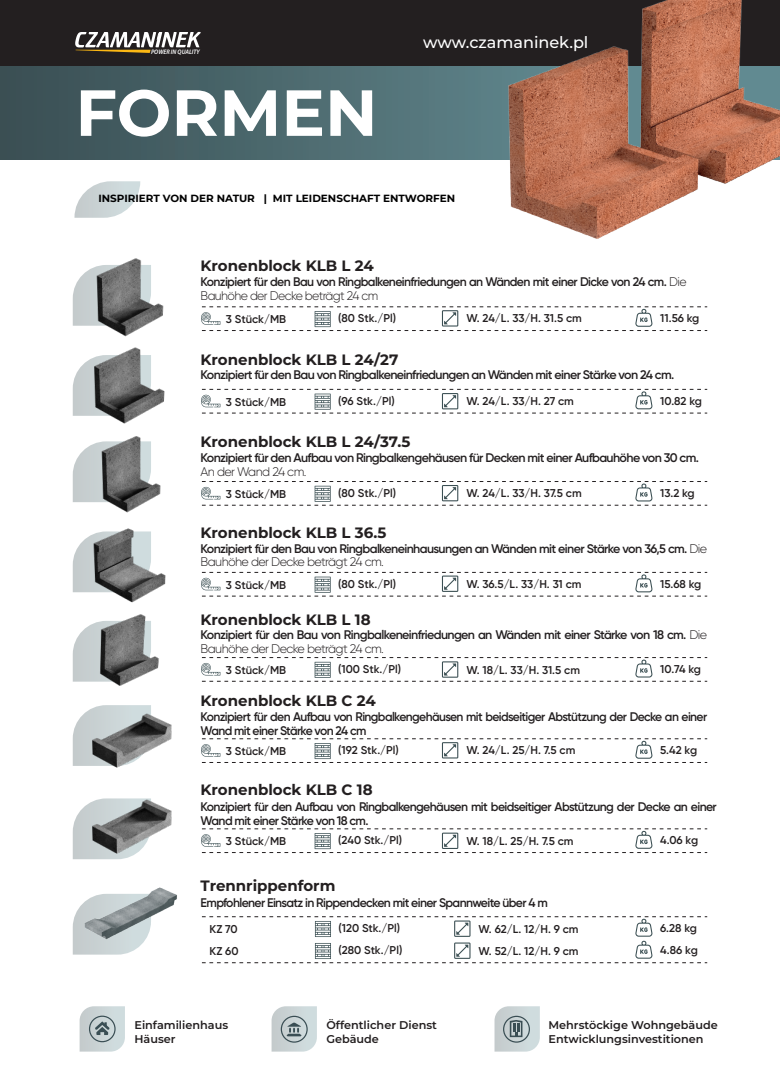
<style>
.page{position:relative;width:780px;height:1088px;background:#fff}
.page>*{position:absolute;margin:0;border:0;box-sizing:border-box;transform-origin:0 0}
.t1{font:700 65px "Montserrat";color:#fff}
.t2{font:500 16.12px "Montserrat";color:#fff}
.t3{font:700 15px "Montserrat";color:#231f20}
.t4{font:600 12.5px/13.8px "Gilroy";letter-spacing:-.05em;color:#231f20}
.t5{font:300 12.5px "Gilroy";letter-spacing:-.05em;color:#231f20}
.t6{font:600 11.38px/22px "Gilroy";color:#231f20}
.t7{font:600 11.25px/13.5px "Montserrat";color:#231f20}
.t8{font:700 10.38px "Montserrat";color:#000001}
.t9{font:italic 600 semi-condensed 6.5px "Myriad Pro";color:#fff}
.s1{font-weight:300}
</style>
<div class="page">
<svg style="left:201px;top:307px;width:506px;height:24px"></svg>
<svg style="left:201px;top:389px;width:506px;height:25px"></svg>
<svg style="left:201px;top:481px;width:506px;height:25px"></svg>
<svg style="left:201px;top:572px;width:506px;height:25px"></svg>
<svg style="left:201px;top:657px;width:506px;height:25px"></svg>
<svg style="left:201px;top:738px;width:506px;height:25px"></svg>
<svg style="left:201px;top:828px;width:506px;height:25px"></svg>
<svg style="left:73px;top:269px;width:18px;height:57px"></svg>
<svg style="left:73px;top:359px;width:18px;height:57px"></svg>
<svg style="left:73px;top:452px;width:9px;height:50px"></svg>
<svg style="left:73px;top:542px;width:9px;height:50px"></svg>
<svg style="left:73px;top:622px;width:24px;height:50px"></svg>
<img style="left:91px;top:258px;width:73px;height:79px">
<img style="left:91px;top:347px;width:74px;height:77px">
<img style="left:82px;top:436px;width:79px;height:77px">
<img style="left:82px;top:528px;width:84px;height:75px">
<img style="left:97px;top:614px;width:62px;height:58px">
<img style="left:72px;top:672px;width:100px;height:85px">
<img style="left:72px;top:757px;width:100px;height:103px">
<svg style="left:202px;top:916px;width:505px;height:47px"></svg>
<svg style="left:73px;top:903px;width:71px;height:51px"></svg>
<img style="left:84px;top:887px;width:93px;height:54px">
<svg style="left:0;top:65px;width:450px;height:95px"></svg>
<div style="left:0;top:0;width:780px;height:65px;background:#231f20"></div>
<svg style="left:74px;top:181px;width:66px;height:37px"></svg>
<svg style="left:494px;top:1006px;width:46px;height:45px"></svg>
<svg style="left:271px;top:1006px;width:46px;height:45px"></svg>
<svg style="left:80px;top:1006px;width:45px;height:45px"></svg>
<img style="left:450px;top:0;width:330px;height:239px">
<svg style="left:75px;top:32px;width:126px;height:21px"></svg>
<p class="t9" style="left:151px;top:48px;width:50px">POWER IN QUALITY</p>
<h1 class="t1" style="left:75px;top:66px;width:303px">FORMEN</h1>
<p class="t2" style="left:423px;top:31px;width:167px">www.czamaninek.pl</p>
<p class="t8" style="left:98px;top:191px;width:358px">INSPIRIERT VON DER NATUR | MIT LEIDENSCHAFT ENTWORFEN</p>
<p class="t3" style="left:201px;top:255px;width:175px">Kronenblock KLB L 24</p>
<p class="t4" style="left:201px;top:275px;width:487px">Konzipiert für den Bau von Ringbalkeneinfriedungen an Wänden mit einer Dicke von 24 cm. <span class="s1">Die<br>Bauhöhe der Decke beträgt 24 cm</span></p>
<p class="t6" style="left:226px;top:308px;width:62px">3 Stück/MB</p>
<p class="t6" style="left:338px;top:307px;width:59px">(80 Stk./Pl)</p>
<p class="t6" style="left:466px;top:307px;width:117px">W. 24/L. 33/H. 31.5 cm</p>
<p class="t6" style="left:660px;top:307px;width:41px">11.56 kg</p>
<p class="t3" style="left:201px;top:349px;width:199px">Kronenblock KLB L 24/27</p>
<p class="t4" style="left:201px;top:368px;width:475px">Konzipiert für den Bau von Ringbalkeneinfriedungen an Wänden mit einer Stärke von 24 cm.</p>
<p class="t6" style="left:226px;top:391px;width:62px">3 Stück/MB</p>
<p class="t6" style="left:338px;top:390px;width:58px">(96 Stk./Pl)</p>
<p class="t6" style="left:660px;top:390px;width:43px">10.82 kg</p>
<p class="t6" style="left:466px;top:390px;width:109px">W. 24/L. 33/H. 27 cm</p>
<p class="t3" style="left:201px;top:431px;width:211px">Kronenblock KLB L 24/37.5</p>
<p class="t4" style="left:201px;top:451px;width:500px">Konzipiert für den Aufbau von Ringbalkengehäusen für Decken mit einer Aufbauhöhe von 30 cm.</p>
<p class="t5" style="left:201px;top:464px;width:107px">An der Wand 24 cm.</p>
<p class="t6" style="left:226px;top:483px;width:62px">3 Stück/MB</p>
<p class="t6" style="left:338px;top:482px;width:59px">(80 Stk./Pl)</p>
<p class="t6" style="left:660px;top:482px;width:36px">13.2 kg</p>
<p class="t6" style="left:466px;top:482px;width:117px">W. 24/L. 33/H. 37.5 cm</p>
<p class="t3" style="left:201px;top:521px;width:187px">Kronenblock KLB L 36.5</p>
<p class="t4" style="left:201px;top:541px;width:508px">Konzipiert für den Bau von Ringbalkeneinhausungen an Wänden mit einer Stärke von 36,5 cm. <span class="s1">Die<br>Bauhöhe der Decke beträgt 24 cm.</span></p>
<p class="t6" style="left:466px;top:573px;width:117px">W. 36.5/L. 33/H. 31 cm</p>
<p class="t6" style="left:226px;top:574px;width:62px">3 Stück/MB</p>
<p class="t6" style="left:338px;top:573px;width:59px">(80 Stk./Pl)</p>
<p class="t6" style="left:660px;top:573px;width:43px">15.68 kg</p>
<p class="t3" style="left:201px;top:609px;width:171px">Kronenblock KLB L 18</p>
<p class="t4" style="left:201px;top:628px;width:508px">Konzipiert für den Bau von Ringbalkeneinfriedungen an Wänden mit einer Stärke von 18 cm. <span class="s1">Die<br>Bauhöhe der Decke beträgt 24 cm.</span></p>
<p class="t3" style="left:201px;top:690px;width:177px">Kronenblock KLB C 24</p>
<p class="t4" style="left:201px;top:709px;width:508px">Konzipiert für den Aufbau von Ringbalkengehäusen mit beidseitiger Abstützung der Decke an einer<br>Wand mit einer Stärke von 24 cm</p>
<p class="t6" style="left:226px;top:659px;width:62px">3 Stück/MB</p>
<p class="t6" style="left:338px;top:658px;width:64px">(100 Stk./Pl)</p>
<p class="t6" style="left:660px;top:658px;width:42px">10.74 kg</p>
<p class="t6" style="left:466px;top:658px;width:115px">W. 18/L. 33/H. 31.5 cm</p>
<p class="t6" style="left:226px;top:740px;width:62px">3 Stück/MB</p>
<p class="t6" style="left:338px;top:739px;width:62px">(192 Stk./Pl)</p>
<p class="t6" style="left:660px;top:739px;width:38px">5.42 kg</p>
<p class="t3" style="left:201px;top:779px;width:173px">Kronenblock KLB C 18</p>
<p class="t4" style="left:201px;top:800px;width:517px">Konzipiert für den Aufbau von Ringbalkengehäusen mit beidseitiger Abstützung der Decke an einer<br>Wand mit einer Stärke von 18 cm.</p>
<p class="t6" style="left:226px;top:830px;width:62px">3 Stück/MB</p>
<p class="t6" style="left:338px;top:829px;width:65px">(240 Stk./Pl)</p>
<p class="t6" style="left:660px;top:829px;width:39px">4.06 kg</p>
<p class="t6" style="left:466px;top:739px;width:111px">W. 24/L. 25/H. 7.5 cm</p>
<p class="t6" style="left:466px;top:830px;width:109px">W. 18/L. 25/H. 7.5 cm</p>
<p class="t3" style="left:201px;top:875px;width:136px">Trennrippenform</p>
<p class="t4" style="left:201px;top:896px;width:349px">Empfohlener Einsatz in Rippendecken mit einer Spannweite über 4 m</p>
<p class="t6" style="left:209px;top:918px;width:30px">KZ 70</p>
<p class="t6" style="left:660px;top:917px;width:38px">6.28 kg</p>
<p class="t6" style="left:209px;top:940px;width:31px">KZ 60</p>
<p class="t6" style="left:338px;top:917px;width:65px">(120 Stk./Pl) (280 Stk./Pl)</p>
<p class="t6" style="left:478px;top:918px;width:102px">W. 62/L. 12/H. 9 cm</p>
<p class="t6" style="left:478px;top:940px;width:102px">W. 52/L. 12/H. 9 cm</p>
<p class="t6" style="left:660px;top:939px;width:39px">4.86 kg</p>
<p class="t7" style="left:134px;top:1018px;width:95px">Einfamilienhaus<br>Häuser</p>
<p class="t7" style="left:326px;top:1018px;width:112px">Öffentlicher Dienst<br>Gebäude</p>
<p class="t7" style="left:548px;top:1018px;width:171px">Mehrstöckige Wohngebäude<br>Entwicklungsinvestitionen</p>
</div>
